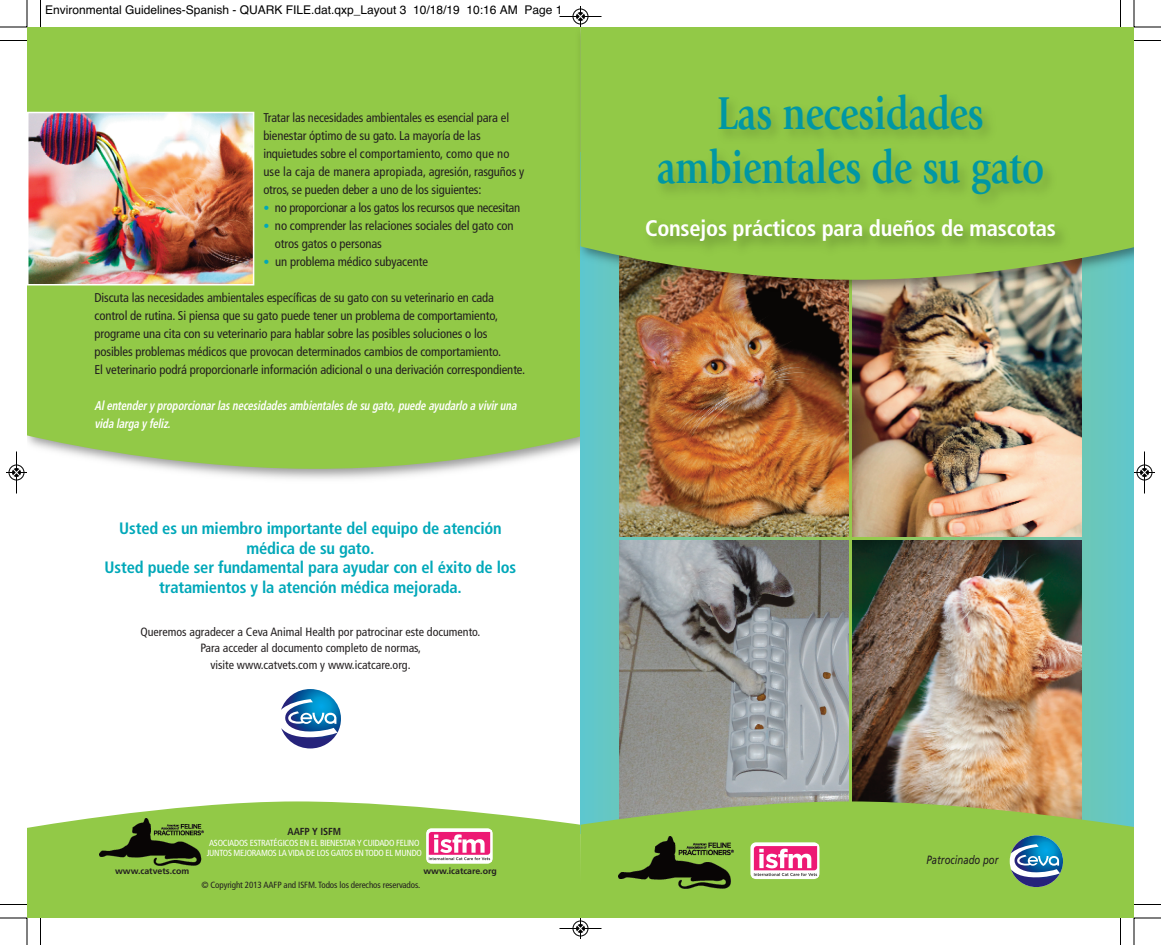
<style>
.page{position:relative;width:1161px;height:945px;background:#fff}
.page>*{position:absolute;margin:0;border:0;box-sizing:border-box;transform-origin:0 0}
.t1{font:700 48px/54px "Giovanni";letter-spacing:-.01em;color:#0097a4;text-align:center;scale:.8 1}
.t2{font:700 condensed 22.5px "Frutiger";letter-spacing:-.01em;color:#fff}
.t3{font:700 condensed 16.5px/19.5px "Frutiger";letter-spacing:-.01em;color:#00a8b9;text-align:center}
.t4{font:condensed 12.75px/18px "Frutiger";letter-spacing:-.01em;color:#231f20}
.t5{font:italic 700 condensed 12.75px/18px "Frutiger";color:#fff;scale:.85 1}
.t6{font:condensed 12px/16.5px "Frutiger";color:#231f20;text-align:center}
.t7{font:12px "Helvetica";color:#000}
.t8{font:italic 12px "Frutiger";color:#231f20;scale:.8 1}
.t9{font:700 condensed 10.2px "Frutiger";letter-spacing:-.01em;color:#231f20}
.t10{font:condensed 9px "Frutiger";letter-spacing:-.01em;color:#231f20}
.t11{font:condensed 8.85px/10.6px "Frutiger";letter-spacing:-.025em;color:#fff}
.t12{font:700 8.7px "Frutiger";color:#231f20}
.s1{font-size:12px;color:#00a8b9}
</style>
<div class="page">
<div style="left:27px;top:27px;width:553px;height:443px;background:#92c947"></div>
<img style="left:30px;top:115px;width:221px;height:168px">
<div style="left:27px;top:112px;width:227px;height:174px;border:2px solid #fff"></div>
<svg style="left:27px;top:801px;width:553px;height:117px;background:#9ccd58"></svg>
<img style="left:99px;top:818px;width:105px;height:47px">
<svg style="left:281px;top:689px;width:60px;height:59px"></svg>
<div style="left:426px;top:828px;width:67px;height:36px;background:#fff;border-radius:5px"></div>
<img style="left:428px;top:831px;width:63px;height:30px">
<svg style="left:580px;top:298px;width:554px;height:503px;background:#66c7bf"></svg>
<img style="left:619px;top:298px;width:230px;height:239px">
<img style="left:619px;top:540px;width:230px;height:261px">
<img style="left:852px;top:298px;width:230px;height:239px">
<img style="left:852px;top:540px;width:230px;height:261px">
<img style="left:573px;top:27px;width:561px;height:271px">
<div style="left:580px;top:27px;width:554px;height:254px;background:#92c947"></div>
<svg style="left:580px;top:801px;width:554px;height:117px;background:#91c54f"></svg>
<img style="left:615px;top:84px;width:483px;height:147px">
<img style="left:622px;top:211px;width:470px;height:70px">
<img style="left:618px;top:836px;width:116px;height:53px">
<svg style="left:1011px;top:835px;width:52px;height:52px"></svg>
<div style="left:750px;top:842px;width:69px;height:37px;background:#fff;border-radius:6px"></div>
<img style="left:753px;top:846px;width:65px;height:30px">
<svg style="left:40px;top:0;width:1px;height:27px"></svg>
<svg style="left:0;top:40px;width:27px;height:1px"></svg>
<svg style="left:1120px;top:0;width:1px;height:27px"></svg>
<svg style="left:1134px;top:40px;width:27px;height:1px"></svg>
<svg style="left:40px;top:918px;width:1px;height:27px"></svg>
<svg style="left:0;top:904px;width:27px;height:1px"></svg>
<svg style="left:1120px;top:918px;width:1px;height:27px"></svg>
<svg style="left:1134px;top:904px;width:27px;height:1px"></svg>
<svg style="left:0;top:0;width:28px;height:28px"></svg>
<svg style="left:1134px;top:0;width:27px;height:28px"></svg>
<svg style="left:0;top:918px;width:28px;height:27px"></svg>
<svg style="left:1134px;top:918px;width:27px;height:27px"></svg>
<hr style="left:560px;top:16px;width:42px;height:1px;background:#000">
<div style="left:573px;top:9px;width:15px;height:15px;border:1px solid #000;border-radius:50%"></div>
<svg style="left:577px;top:6px;width:7px;height:21px"></svg>
<hr style="left:560px;top:928px;width:42px;height:1px;background:#000">
<div style="left:573px;top:921px;width:15px;height:15px;border:1px solid #000;border-radius:50%"></div>
<svg style="left:577px;top:918px;width:7px;height:21px"></svg>
<hr style="left:16px;top:452px;width:1px;height:42px;background:#000">
<div style="left:9px;top:465px;width:15px;height:15px;border:1px solid #000;border-radius:50%"></div>
<svg style="left:6px;top:469px;width:21px;height:7px"></svg>
<hr style="left:1144px;top:452px;width:1px;height:42px;background:#000">
<div style="left:1137px;top:465px;width:15px;height:15px;border:1px solid #000;border-radius:50%"></div>
<svg style="left:1134px;top:469px;width:21px;height:7px"></svg>
<p class="t7" style="left:45px;top:2px;width:519px">Environmental Guidelines-Spanish - QUARK FILE.dat.qxp_Layout 3 10/18/19 10:16 AM Page 1</p>
<p class="t4" style="left:263px;top:109px;width:263px">Tratar las necesidades ambientales es esencial para el bienestar óptimo de su gato. La mayoría de las inquietudes sobre el comportamiento, como que no use la caja de manera apropiada, agresión, rasguños y otros, se pueden deber a uno de los siguientes:</p>
<p class="t4" style="left:263px;top:199px;width:258px"><span class="s1">•</span> no proporcionar a los gatos los recursos que necesitan</p>
<p class="t4" style="left:275px;top:217px;width:240px;text-indent:-12px"><span class="s1">•</span> no comprender las relaciones sociales del gato con otros gatos o personas</p>
<p class="t4" style="left:263px;top:253px;width:166px"><span class="s1">•</span> un problema médico subyacente</p>
<p class="t4" style="left:94px;top:289px;width:432px">Discuta las necesidades ambientales específicas de su gato con su veterinario en cada control de rutina. Si piensa que su gato puede tener un problema de comportamiento, programe una cita con su veterinario para hablar sobre las posibles soluciones o los posibles problemas médicos que provocan determinados cambios de comportamiento.<br>El veterinario podrá proporcionarle información adicional o una derivación correspondiente.</p>
<p class="t5" style="left:94px;top:398px;width:501px">Al entender y proporcionar las necesidades ambientales de su gato, puede ayudarlo a vivir una vida larga y feliz.</p>
<p class="t3" style="left:105px;top:520px;width:413px">Usted es un miembro importante del equipo de atención médica de su gato.<br>Usted puede ser fundamental para ayudar con el éxito de los tratamientos y la atención médica mejorada.</p>
<p class="t6" style="left:140px;top:623px;width:342px">Queremos agradecer a Ceva Animal Health por patrocinar este documento.<br>Para acceder al documento completo de normas,<br>visite www.catvets.com y www.icatcare.org.</p>
<p class="t12" style="left:115px;top:867px;width:76px">www.catvets.com</p>
<p class="t9" style="left:288px;top:827px;width:55px">AAFP Y ISFM</p>
<p class="t11" style="left:207px;top:837px;width:217px">ASOCIADOS ESTRATÉGICOS EN EL BIENESTAR Y CUIDADO FELINO<br>JUNTOS MEJORAMOS LA VIDA DE LOS GATOS EN TODO EL MUNDO</p>
<p class="t12" style="left:423px;top:867px;width:75px">www.icatcare.org</p>
<p class="t10" style="left:201px;top:880px;width:220px">© Copyright 2013 AAFP and ISFM. Todos los derechos reservados.</p>
<h1 class="t1" style="left:656px;top:90px;width:487px">Las necesidades ambientales de su gato</h1>
<h2 class="t2" style="left:645px;top:219px;width:412px">Consejos prácticos para dueños de mascotas</h2>
<p class="t8" style="left:927px;top:855px;width:92px">Patrocinado por</p>
</div>
